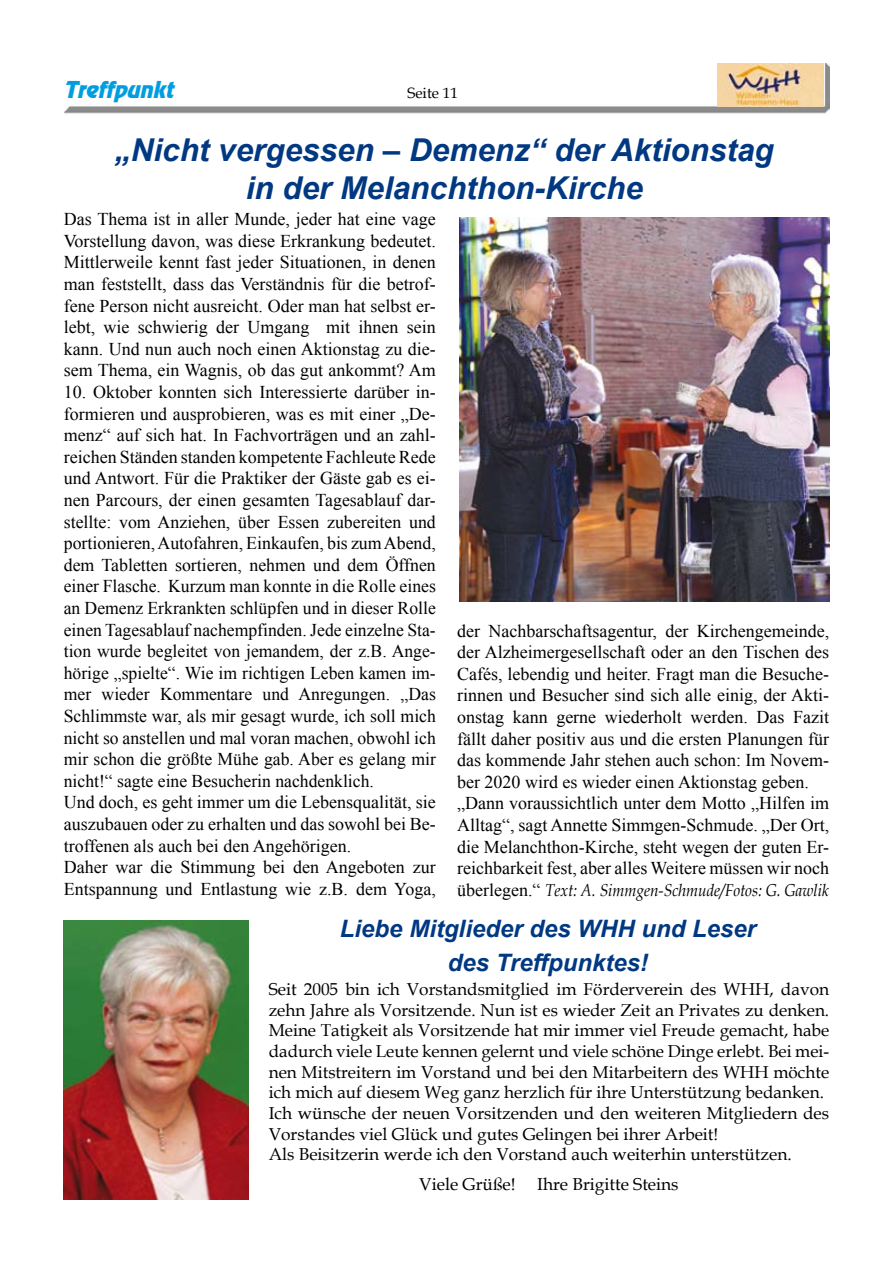
<style>
.page{position:relative;width:893px;height:1263px;background:#fff}
.page>*{position:absolute;margin:0;border:0;box-sizing:border-box;transform-origin:0 0}
.t1{font:italic 700 31.5px/37.8px "Arial";color:#003882;text-align:center}
.t2{font:italic 700 24px/34px "Arial";color:#003882;text-align:center}
.t3{font:italic 21px "Revue";color:#009ee0}
.t4{font:18px/21.6px "Times New Roman";color:#000}
.t5{font:17.25px/20.7px "Book Antiqua";color:#000}
.t6{font:italic 17.25px "Book Antiqua";color:#000;scale:.89 1}
.t7{font:15px "Book Antiqua";color:#000}
.s1{font-family:"Times New Roman";font-style:normal;font-size:18px}
</style>
<div class="page">
<img style="left:64px;top:64px;width:765px;height:50px">
<img style="left:718px;top:64px;width:106px;height:42px">
<img style="left:459px;top:218px;width:370px;height:384px">
<img style="left:64px;top:921px;width:185px;height:278px">
<p class="t3" style="left:64px;top:76px;width:117px">Treffpunkt</p>
<p class="t7" style="left:408px;top:83px;width:52px">Seite 11</p>
<h1 class="t1" style="left:115px;top:132px;width:660px">„Nicht vergessen – Demenz“ der Aktionstag in der Melanchthon-Kirche</h1>
<p class="t4" style="left:64px;top:208px;width:374px;text-align:justify">Das Thema ist in aller Munde, jeder hat eine vage Vorstellung davon, was diese Erkrankung bedeutet.<br>Mittlerweile kennt fast jeder Situationen, in denen man feststellt, dass das Verständnis für die betrof&shy;fene Person nicht ausreicht. Oder man hat selbst er&shy;lebt, wie schwierig der Umgang mit ihnen sein kann. Und nun auch noch einen Aktionstag zu die&shy;sem Thema, ein Wagnis, ob das gut ankommt? Am</p>
<p class="t4" style="left:64px;top:381px;width:374px">10. Oktober konnten sich Interessierte darüber in&shy;formieren und ausprobieren, was es mit einer „De&shy;menz“ auf sich hat. In Fachvorträgen und an zahl&shy;reichen Ständen standen kompetente Fachleute Rede und Antwort. Für die Praktiker der Gäste gab es ei&shy;nen Parcours, der einen gesamten Tagesablauf dar&shy;stellte: vom Anziehen, über Essen zubereiten und portionieren, Autofahren, Einkaufen, bis zum Abend, dem Tabletten sortieren, nehmen und dem Öffnen einer Flasche. Kurzum man konnte in die Rolle eines an Demenz Erkrankten schlüpfen und in dieser Rolle einen Tagesablauf nachempfinden. Jede einzelne Sta&shy;tion wurde begleitet von jemandem, der z.B. Ange&shy;hörige „spielte“. Wie im richtigen Leben kamen im&shy;mer wieder Kommentare und Anregungen. „Das Schlimmste war, als mir gesagt wurde, ich soll mich nicht so anstellen und mal voran machen, obwohl ich mir schon die größte Mühe gab. Aber es gelang mir nicht!“ sagte eine Besucherin nachdenklich.<br>Und doch, es geht immer um die Lebensqualität, sie auszubauen oder zu erhalten und das sowohl bei Be&shy;troffenen als auch bei den Angehörigen.<br>Daher war die Stimmung bei den Angeboten zur Entspannung und Entlastung wie z.B. dem Yoga,</p>
<p class="t4" style="left:457px;top:619px;width:374px">der Nachbarschaftsagentur, der Kirchengemeinde, der Alzheimergesellschaft oder an den Tischen des Cafés, lebendig und heiter. Fragt man die Besuche&shy;rinnen und Besucher sind sich alle einig, der Akti&shy;onstag kann gerne wiederholt werden. Das Fazit fällt daher positiv aus und die ersten Planungen für das kommende Jahr stehen auch schon: Im Novem&shy;ber 2020 wird es wieder einen Aktionstag geben. „Dann voraussichtlich unter dem Motto „Hilfen im Alltag“, sagt Annette Simmgen-Schmude. „Der Ort, die Melanchthon-Kirche, steht wegen der guten Er&shy;reichbarkeit fest, aber alles Weitere müssen wir noch</p>
<p class="t6" style="left:457px;top:878px;width:419px"><span class="s1">überlegen.“</span> Text: A. Simmgen-Schmude/Fotos: G. Gawlik</p>
<h2 class="t2" style="left:340px;top:912px;width:418px">Liebe Mitglieder des WHH und Leser des Treffpunktes!</h2>
<p class="t5" style="left:269px;top:978px;width:562px">Seit 2005 bin ich Vorstandsmitglied im Förderverein des WHH, davon zehn Jahre als Vorsitzende. Nun ist es wieder Zeit an Privates zu denken.<br>Meine Tatigkeit als Vorsitzende hat mir immer viel Freude gemacht, habe dadurch viele Leute kennen gelernt und viele schöne Dinge erlebt. Bei mei&shy;nen Mitstreitern im Vorstand und bei den Mitarbeitern des WHH möchte ich mich auf diesem Weg ganz herzlich für ihre Unterstützung bedanken.<br>Ich wünsche der neuen Vorsitzenden und den weiteren Mitgliedern des Vorstandes viel Glück und gutes Gelingen bei ihrer Arbeit!<br>Als Beisitzerin werde ich den Vorstand auch weiterhin unterstützen.</p>
<p class="t5" style="left:419px;top:1173px;width:261px">Viele Grüße! Ihre Brigitte Steins</p>
</div>
